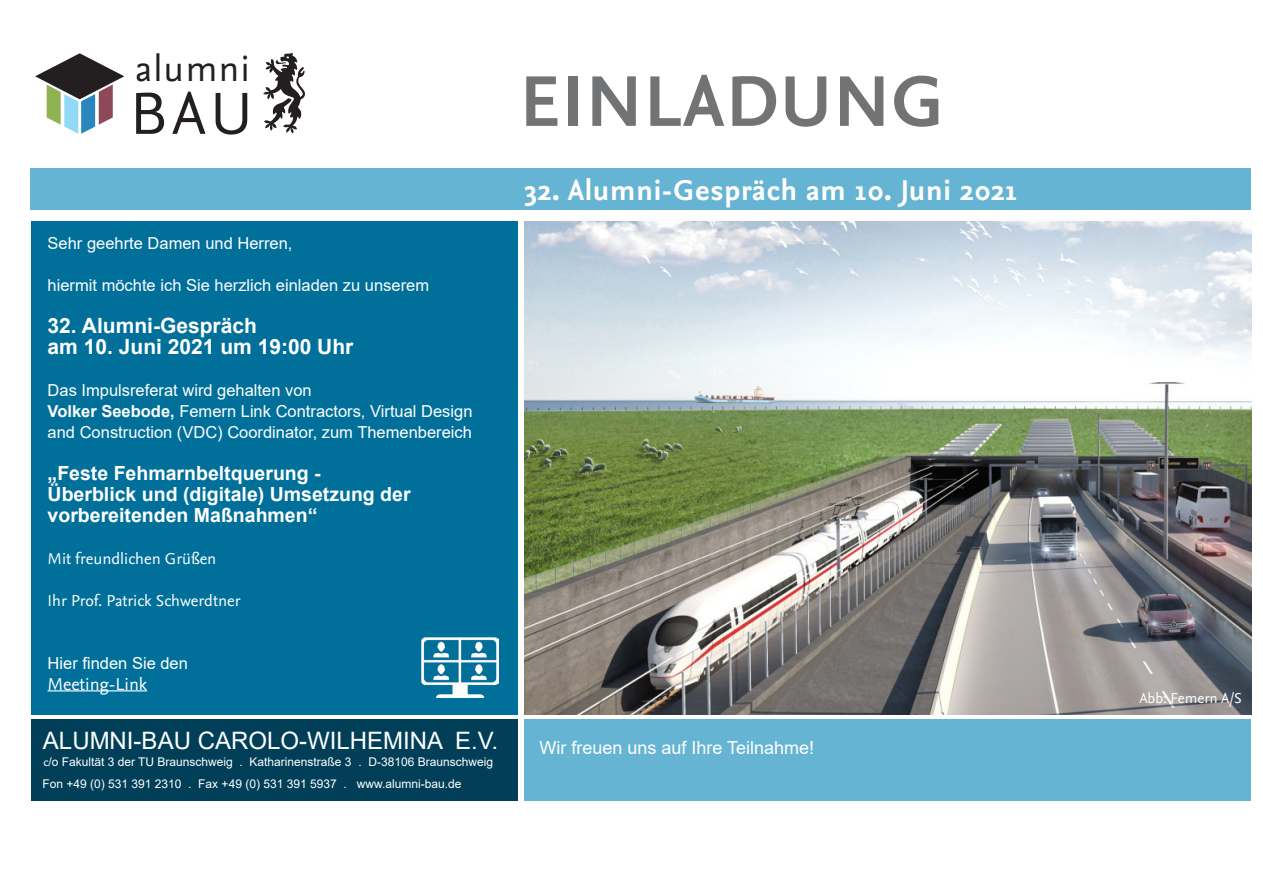
<style>
.page{position:relative;width:1263px;height:893px;background:#fff}
.page>*{position:absolute;margin:0;border:0;box-sizing:border-box;transform-origin:0 0}
.t1{font:700 75px "Nexus Sans Pro";letter-spacing:.025em;color:#727375}
.t2{font:62.1px "Nexus Sans Pro";color:#231f20}
.t3{font:37.95px "Nexus Sans Pro";letter-spacing:.03em;color:#231f20}
.t4{font:700 30px "Nexus Sans Pro";letter-spacing:.025em;color:#fff}
.t5{font:24px "Arial";color:#fff}
.t6{font:700 21px/21px "Arial";color:#fff}
.t7{font:700 19.5px/21px "Arial";color:#fff}
.t8{font:18px "Arial";color:#fff}
.t9{font:18px "Nexus Sans Pro";color:#fff}
.t10{font:16.5px/21px "Arial";color:#fff}
.t11{font:16.5px "Nexus Sans Pro";color:#fff}
.t12{font:15px "Nexus Sans Pro";color:#fff}
.t13{font:12px "Arial";color:#fff}
.s1{font-weight:700}
.s2{font-family:"Nexus Sans Pro"}
</style>
<div class="page">
<div style="left:31px;top:168px;width:1220px;height:41px;background:#66b4d3"></div>
<div style="left:31px;top:719px;width:486px;height:82px;background:#003f57"></div>
<div style="left:31px;top:221px;width:486px;height:493px;background:#00709b"></div>
<img style="left:422px;top:637px;width:77px;height:61px">
<svg style="left:263px;top:53px;width:42px;height:80px"></svg>
<svg style="left:35px;top:53px;width:89px;height:81px"></svg>
<img style="left:525px;top:221px;width:726px;height:493px">
<div style="left:524px;top:719px;width:727px;height:82px;background:#66b4d3"></div>
<hr style="left:48px;top:690px;width:99px;height:1px;background:#fff">
<p class="t3" style="left:135px;top:40px;width:116px">alumni</p>
<p class="t2" style="left:130px;top:67px;width:124px">BAU</p>
<p class="t10" style="left:48px;top:232px;width:246px">Sehr geehrte Damen und Herren,</p>
<p class="t10" style="left:48px;top:274px;width:383px">hiermit möchte ich Sie herzlich einladen zu unserem</p>
<p class="t6" style="left:48px;top:315px;width:307px">32. Alumni-Gespräch<br>am 10. Juni 2021 um 19:00 Uhr</p>
<p class="t10" style="left:48px;top:379px;width:426px">Das Impulsreferat wird gehalten von<br><span class="s1">Volker Seebode,</span> Femern Link Contractors, Virtual Design and Construction (VDC) Coordinator, zum Themenbereich</p>
<p class="t7" style="left:48px;top:463px;width:364px">„Feste Fehmarnbeltquerung -<br>Überblick und (digitale) Umsetzung der vorbereitenden Maßnahmen“</p>
<p class="t11" style="left:48px;top:546px;width:170px">Mit freundlichen Grüßen</p>
<p class="t11" style="left:48px;top:588px;width:194px">Ihr Prof. Patrick Schwerdtner</p>
<p class="t10" style="left:48px;top:652px;width:142px">Hier finden Sie den</p>
<p class="t9" style="left:48px;top:671px;width:101px">Meeting-Link</p>
<p class="t5" style="left:43px;top:724px;width:457px">ALUMNI-BAU CAROLO-WILHEMINA E.V.</p>
<p class="t13" style="left:43px;top:753px;width:451px"><span class="s2">c</span>/o Fakultät 3 der TU Braunschweig . Katharinenstraße 3 . D-38106 Braunschweig</p>
<p class="t13" style="left:43px;top:775px;width:420px">Fon +49 (0) 531 391 2310 . Fax +49 (0) 531 391 5937 . www.alumni-bau.de</p>
<p class="t1" style="left:520px;top:45px;width:425px">EINLADUNG</p>
<p class="t4" style="left:524px;top:167px;width:494px">32. Alumni-Gespräch am 10. Juni 2021</p>
<p class="t8" style="left:539px;top:736px;width:276px">Wir freuen uns auf Ihre Teilnahme!</p>
<p class="t12" style="left:1139px;top:687px;width:104px">Abb: Femern A/S</p>
</div>
